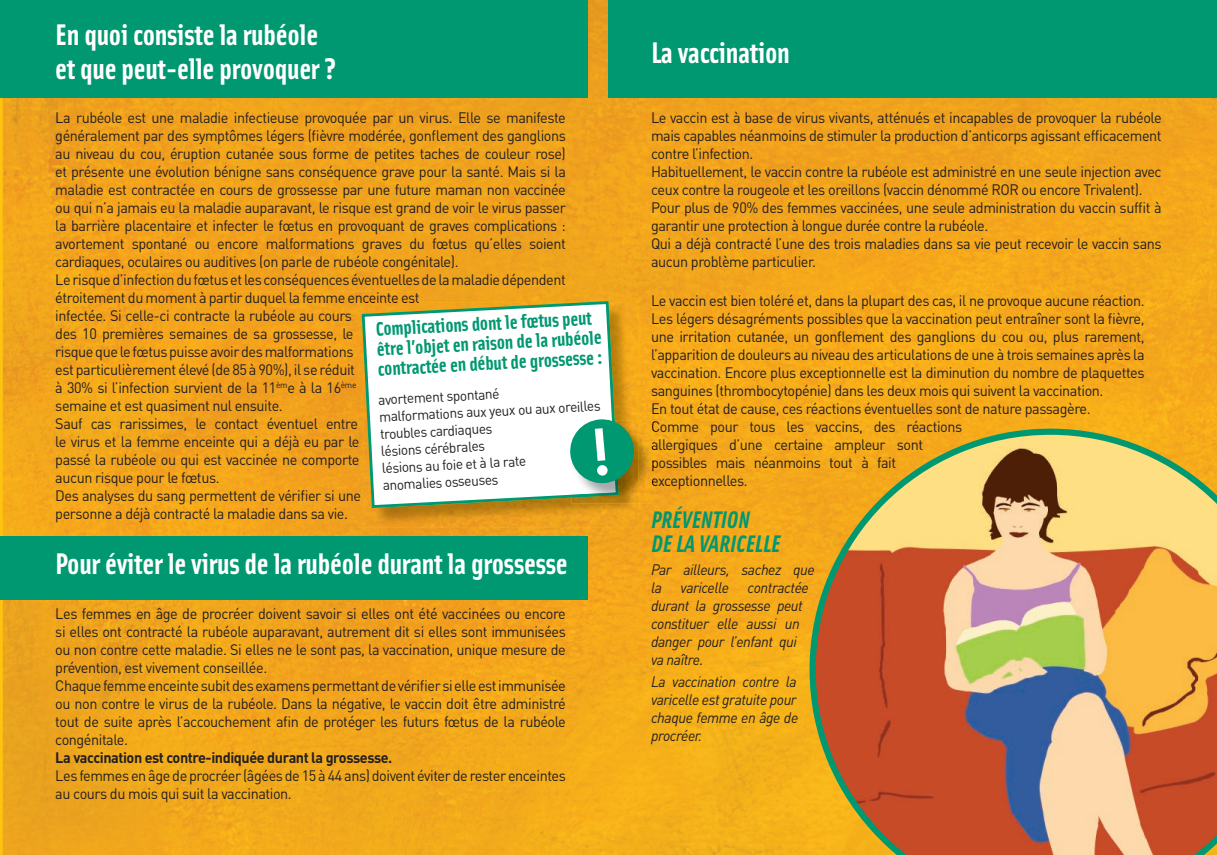
<style>
.page{position:relative;width:1217px;height:855px;background:#fff}
.page>*{position:absolute;margin:0;border:0;box-sizing:border-box;transform-origin:0 0}
.t1{font:30px/34.2px "Solex Bold Lining";letter-spacing:-.01em;color:#fff}
.t2{font:italic 24px/24px "Solex Bold Lining";letter-spacing:-.01em;color:#009871}
.t3{font:19.95px/20px "Solex Bold Lining";color:#009871}
.t4{font:15px/18px "DIN";letter-spacing:-.03em;color:#231f20;scale:.96 1}
.t5{font:italic 15px/18px "DIN";letter-spacing:-.03em;color:#231f20;scale:.96 1}
.t6{font:700 15px "DIN";letter-spacing:-.03em;color:#231f20;scale:.96 1}
.t7{font:14.25px/17.1px "DIN";color:#231f20;scale:.96 1}
</style>
<div class="page">
<img style="left:3px;top:98px;width:369px;height:757px">
<img style="left:372px;top:0;width:844px;height:320px">
<img style="left:637px;top:320px;width:579px;height:535px">
<img style="left:372px;top:527px;width:265px;height:328px">
<img style="left:56px;top:292px;width:363px;height:14px">
<img style="left:654px;top:420px;width:308px;height:15px">
<img style="left:654px;top:439px;width:155px;height:14px">
<img style="left:654px;top:456px;width:155px;height:15px">
<img style="left:654px;top:475px;width:92px;height:14px">
<img style="left:618px;top:302px;width:20px;height:45px">
<img style="left:363px;top:508px;width:45px;height:19px">
<img style="left:618px;top:347px;width:20px;height:73px">
<img style="left:408px;top:503px;width:230px;height:24px">
<svg style="left:361px;top:301px;width:257px;height:207px"></svg>
<img style="left:571px;top:420px;width:83px;height:83px">
<svg style="left:652px;top:420px;width:2px;height:15px"></svg>
<svg style="left:651px;top:442px;width:3px;height:8px"></svg>
<svg style="left:652px;top:456px;width:2px;height:15px"></svg>
<svg style="left:651px;top:478px;width:3px;height:8px"></svg>
<img style="left:571px;top:484px;width:47px;height:13px">
<div style="left:0;top:0;width:587px;height:98px;background:#009871"></div>
<div style="left:608px;top:0;width:608px;height:98px;background:#009871"></div>
<div style="left:0;top:536px;width:587px;height:64px;background:#009871"></div>
<svg style="left:809px;top:428px;width:407px;height:427px;background:#ce9255"></svg>
<svg style="left:568px;top:418px;width:67px;height:66px;background:#3ba37a"></svg>
<h1 class="t1" style="left:55px;top:21px;width:283px">En quoi consiste la rubéole et que peut-elle provoquer ?</h1>
<p class="t4" style="left:55px;top:110px;width:533px">La rubéole est une maladie infectieuse provoquée par un virus. Elle se manifeste généralement par des symptômes légers (fièvre modérée, gonflement des ganglions au niveau du cou, éruption cutanée sous forme de petites taches de couleur rose) et présente une évolution bénigne sans conséquence grave pour la santé. Mais si la maladie est contractée en cours de grossesse par une future maman non vaccinée ou qui n’a jamais eu la maladie auparavant, le risque est grand de voir le virus passer la barrière placentaire et infecter le fœtus en provoquant de graves complications : avortement spontané ou encore malformations graves du fœtus qu’elles soient cardiaques, oculaires ou auditives (on parle de rubéole congénitale).<br>Le risque d’infection du fœtus et les conséquences éventuelles de la maladie dépendent étroitement du moment à partir duquel la femme enceinte est<br>infectée. Si celle-ci contracte la rubéole au cours<br>des 10 premières semaines de sa grossesse, le<br>risque que le fœtus puisse avoir des malformations<br>est particulièrement élevé (de 85 à 90%), il se réduit<br>à 30% si l’infection survient de la 11<sup>èm</sup>e à la 16<sup>ème<br></sup>semaine et est quasiment nul ensuite.<br>Sauf cas rarissimes, le contact éventuel entre<br>le virus et la femme enceinte qui a déjà eu par le<br>passé la rubéole ou qui est vaccinée ne comporte<br>aucun risque pour le fœtus.<br>Des analyses du sang permettent de vérifier si une<br>personne a déjà contracté la maladie dans sa vie.</p>
<h3 class="t3" style="left:375px;top:321px;width:226px;rotate:-3deg">Complications dont le fœtus peut être l’objet en raison de la rubéole contractée en début de grossesse :</h3>
<p class="t7" style="left:378px;top:393px;width:232px;rotate:-3deg">avortement spontané<br>malformations aux yeux ou aux oreilles troubles cardiaques<br>lésions cérébrales<br>lésions au foie et à la rate<br>anomalies osseuses</p>
<h1 class="t1" style="left:55px;top:550px;width:514px">Pour éviter le virus de la rubéole durant la grossesse</h1>
<p class="t4" style="left:55px;top:606px;width:533px">Les femmes en âge de procréer doivent savoir si elles ont été vaccinées ou encore si elles ont contracté la rubéole auparavant, autrement dit si elles sont immunisées ou non contre cette maladie. Si elles ne le sont pas, la vaccination, unique mesure de prévention, est vivement conseillée.<br>Chaque femme enceinte subit des examens permettant de vérifier si elle est immunisée ou non contre le virus de la rubéole. Dans la négative, le vaccin doit être administré tout de suite après l’accouchement afin de protéger les futurs fœtus de la rubéole congénitale.</p>
<p class="t6" style="left:55px;top:752px;width:352px">La vaccination est contre-indiquée durant la grossesse.</p>
<p class="t4" style="left:55px;top:768px;width:533px">Les femmes en âge de procréer (âgées de 15 à 44 ans) doivent éviter de rester enceintes au cours du mois qui suit la vaccination.</p>
<h1 class="t1" style="left:651px;top:39px;width:140px">La vaccination</h1>
<p class="t4" style="left:651px;top:110px;width:533px">Le vaccin est à base de virus vivants, atténués et incapables de provoquer la rubéole mais capables néanmoins de stimuler la production d’anticorps agissant efficacement contre l’infection.<br>Habituellement, le vaccin contre la rubéole est administré en une seule injection avec ceux contre la rougeole et les oreillons (vaccin dénommé ROR ou encore Trivalent).<br>Pour plus de 90% des femmes vaccinées, une seule administration du vaccin suffit à garantir une protection à longue durée contre la rubéole.<br>Qui a déjà contracté l’une des trois maladies dans sa vie peut recevoir le vaccin sans aucun problème particulier.</p>
<p class="t4" style="left:651px;top:293px;width:515px">Le vaccin est bien toléré et, dans la plupart des cas, il ne provoque aucune réaction.<br>Les légers désagréments possibles que la vaccination peut entraîner sont la fièvre, une irritation cutanée, un gonflement des ganglions du cou ou, plus rarement, l’apparition de douleurs au niveau des articulations de une à trois semaines après la vaccination. Encore plus exceptionnelle est la diminution du nombre de plaquettes sanguines (thrombocytopénie) dans les deux mois qui suivent la vaccination.<br>En tout état de cause, ces réactions éventuelles sont de nature passagère.<br>Comme pour tous les vaccins, des réactions<br>allergiques d’une certaine ampleur sont<br>possibles mais néanmoins tout à fait<br>exceptionnelles.</p>
<h2 class="t2" style="left:651px;top:510px;width:131px">PRÉVENTION<br>DE LA VARICELLE</h2>
<p class="t5" style="left:651px;top:562px;width:172px">Par ailleurs, sachez que la varicelle contractée durant la grossesse peut constituer elle aussi un danger pour l’enfant qui<br>va naître.</p>
<p class="t5" style="left:651px;top:674px;width:155px;text-align:justify">La vaccination contre la varicelle est gratuite pour chaque femme en âge de procréer.</p>
</div>
